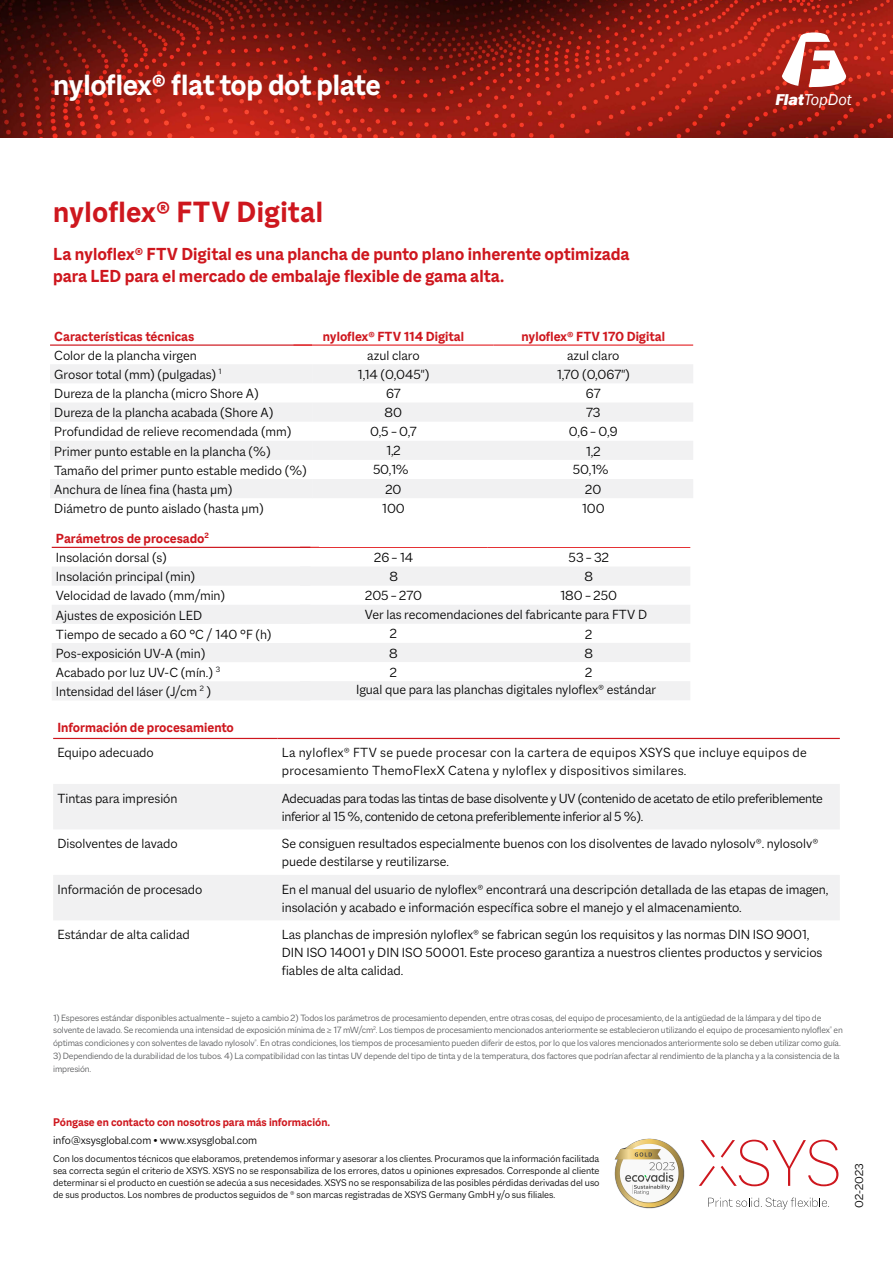
<style>
.page{position:relative;width:893px;height:1263px;background:#fff}
.page>*{position:absolute;margin:0;border:0;box-sizing:border-box;transform-origin:0 0}
.t1{font:700 31.5px "Macklin Sans";letter-spacing:-.025em;color:#fff}
.t2{font:700 31.5px "Macklin Sans";letter-spacing:.01em;color:#ce171e}
.t3{font:700 18.75px/22.5px "Macklin Sans";color:#ce171e}
.t4{font:italic 16.2px "Franklin Gothic";color:#fff}
.t5{font:300 14.25px/19.2px "Macklin Sans";color:#000}
.t6{font:300 14.25px/18px "Macklin Sans";letter-spacing:-.02em;color:#000}
.t7{font:300 14.25px/18px "Macklin Sans";letter-spacing:.02em;color:#000}
.t8{font:700 14.25px "Macklin Sans";color:#ce171e}
.t9{font:300 12.3px "Macklin Sans";letter-spacing:-.01em;color:#000}
.t10{font:700 12px "Macklin Sans";color:#ce171e}
.t11{font:300 12px "Macklin Sans";color:#000}
.t12{font:300 10.5px/12px "Macklin Sans";color:#000;text-align:justify}
.t13{font:300 9.75px/12.8px "Macklin Sans";letter-spacing:-.015em;color:#58595b}
.s1{font-weight:700;color:#ce171e}
.s2{font-weight:800}
</style>
<div class="page">
<img style="left:0;top:0;width:893px;height:137px">
<svg style="left:782px;top:32px;width:66px;height:55px"></svg>
<svg style="left:310px;top:567px;width:380px;height:133px;fill:#f1f1f2"></svg>
<hr style="left:300px;top:547px;width:187px;height:1px;background:#e52d30">
<hr style="left:487px;top:547px;width:203px;height:1px;background:#e52d30">
<svg style="left:708px;top:1198px;width:121px;height:11px"></svg>
<svg style="left:701px;top:1140px;width:14px;height:17px"></svg>
<svg style="left:699px;top:1166px;width:16px;height:20px"></svg>
<svg style="left:721px;top:1140px;width:117px;height:46px"></svg>
<img style="left:614px;top:1138px;width:70px;height:71px">
<svg style="left:50px;top:364px;width:262px;height:134px"></svg>
<hr style="left:50px;top:344px;width:262px;height:2px;background:#ce171e">
<svg style="left:53px;top:784px;width:787px;height:136px;fill:#f1f1f2"></svg>
<hr style="left:53px;top:738px;width:225px;height:1px;background:#ce171e">
<hr style="left:278px;top:738px;width:562px;height:1px;background:#ce171e">
<svg style="left:52px;top:566px;width:258px;height:134px"></svg>
<hr style="left:52px;top:547px;width:258px;height:1px;background:#ce171e">
<svg style="left:312px;top:364px;width:381px;height:134px;fill:#f1f1f2"></svg>
<hr style="left:294px;top:344px;width:199px;height:2px;background:#e52d30">
<hr style="left:493px;top:344px;width:200px;height:2px;background:#e52d30">
<h1 class="t1" style="left:53px;top:66px;width:329px">nyloflex® flat top dot plate</h1>
<h1 class="t2" style="left:53px;top:194px;width:271px">nyloflex® FTV Digital</h1>
<h2 class="t3" style="left:53px;top:242px;width:578px">La nyloflex® FTV Digital es una plancha de punto plano inherente optimizada para LED para el mercado de embalaje flexible de gama alta.</h2>
<p class="t8" style="left:54px;top:328px;width:141px">Características técnicas</p>
<p class="t5" style="left:54px;top:345px;width:254px">Color de la plancha virgen<br>Grosor total (mm) (pulgadas) <sup>1<br></sup>Dureza de la plancha (micro Shore A)<br>Dureza de la plancha acabada (Shore A)<br>Profundidad de relieve recomendada (mm)<br>Primer punto estable en la plancha (%)<br>Tamaño del primer punto estable medido (%)<br>Anchura de línea fina (hasta μm)<br>Diámetro de punto aislado (hasta μm)</p>
<p class="t5" style="left:56px;top:529px;width:217px"><span class="s1">Parámetros de procesado</span><sup>2<br></sup>Insolación dorsal (s)<br>Insolación principal (min)<br>Velocidad de lavado (mm/min)<br>Ajustes de exposición LED<br>Tiempo de secado a 60 °C / 140 °F (h)<br>Pos-exposición UV-A (min)<br>Acabado por luz UV-C (mín.) <sup>3<br></sup>Intensidad del láser (J/cm <sup>2</sup> )</p>
<p class="t8" style="left:323px;top:328px;width:143px">nyloflex® FTV 114 Digital</p>
<p class="t8" style="left:522px;top:328px;width:145px">nyloflex® FTV 170 Digital</p>
<p class="t5" style="left:367px;top:345px;width:54px">azul claro</p>
<p class="t5" style="left:567px;top:346px;width:54px">azul claro</p>
<p class="t5" style="left:358px;top:365px;width:73px">1,14 (0,045")</p>
<p class="t5" style="left:557px;top:365px;width:75px">1,70 (0,067")</p>
<p class="t5" style="left:386px;top:384px;width:16px">67</p>
<p class="t5" style="left:586px;top:384px;width:16px">67</p>
<p class="t5" style="left:385px;top:403px;width:19px">80</p>
<p class="t5" style="left:586px;top:403px;width:16px">73</p>
<p class="t5" style="left:370px;top:422px;width:48px">0,5 – 0,7</p>
<p class="t5" style="left:569px;top:422px;width:50px">0,6 – 0,9</p>
<p class="t5" style="left:386px;top:441px;width:16px">1,2</p>
<p class="t5" style="left:586px;top:441px;width:16px">1,2</p>
<p class="t5" style="left:373px;top:460px;width:37px">50,1%</p>
<p class="t5" style="left:573px;top:460px;width:37px">50,1%</p>
<p class="t5" style="left:385px;top:479px;width:18px">20</p>
<p class="t5" style="left:585px;top:479px;width:18px">20</p>
<p class="t5" style="left:382px;top:498px;width:24px">100</p>
<p class="t5" style="left:582px;top:499px;width:24px">100</p>
<p class="t5" style="left:374px;top:548px;width:41px">26 – 14</p>
<p class="t5" style="left:568px;top:548px;width:42px">53 – 32</p>
<p class="t5" style="left:389px;top:567px;width:10px">8</p>
<p class="t5" style="left:584px;top:567px;width:10px">8</p>
<p class="t5" style="left:365px;top:586px;width:59px">205 – 270</p>
<p class="t5" style="left:560px;top:586px;width:59px">180 – 250</p>
<p class="t5" style="left:390px;top:624px;width:9px">2</p>
<p class="t5" style="left:585px;top:624px;width:9px">2</p>
<p class="t5" style="left:389px;top:643px;width:10px">8</p>
<p class="t5" style="left:584px;top:643px;width:10px">8</p>
<p class="t5" style="left:390px;top:662px;width:9px">2</p>
<p class="t5" style="left:585px;top:662px;width:9px">2</p>
<p class="t5" style="left:365px;top:604px;width:284px">Ver las recomendaciones del fabricante para FTV D</p>
<p class="t5" style="left:356px;top:680px;width:302px">Igual que para las planchas digitales nyloflex® estándar</p>
<p class="t4" style="left:775px;top:89px;width:78px"><span class="s2">Flat</span>TopDot</p>
<p class="t8" style="left:57px;top:719px;width:178px">Información de procesamiento</p>
<p class="t5" style="left:57px;top:743px;width:98px">Equipo adecuado</p>
<p class="t7" style="left:282px;top:744px;width:526px">La nyloflex® FTV se puede procesar con la cartera de equipos XSYS que incluye equipos de procesamiento ThemoFlexX Catena y nyloflex y dispositivos similares.</p>
<p class="t5" style="left:57px;top:789px;width:122px">Tintas para impresión</p>
<p class="t6" style="left:282px;top:789px;width:542px">Adecuadas para todas las tintas de base disolvente y UV (contenido de acetato de etilo preferiblemente inferior al 15 %, contenido de cetona preferiblemente inferior al 5 %).</p>
<p class="t5" style="left:57px;top:834px;width:122px">Disolventes de lavado</p>
<p class="t5" style="left:282px;top:835px;width:538px;line-height:18px">Se consiguen resultados especialmente buenos con los disolventes de lavado nylosolv®. nylosolv® puede destilarse y reutilizarse.</p>
<p class="t5" style="left:57px;top:879px;width:147px">Información de procesado</p>
<p class="t5" style="left:282px;top:880px;width:548px;line-height:18px">En el manual del usuario de nyloflex® encontrará una descripción detallada de las etapas de imagen, insolación y acabado e información específica sobre el manejo y el almacenamiento.</p>
<p class="t5" style="left:57px;top:925px;width:134px">Estándar de alta calidad</p>
<p class="t5" style="left:282px;top:926px;width:542px;line-height:18px">Las planchas de impresión nyloflex® se fabrican según los requisitos y las normas DIN ISO 9001,<br>DIN ISO 14001 y DIN ISO 50001. Este proceso garantiza a nuestros clientes productos y servicios fiables de alta calidad.</p>
<p class="t13" style="left:53px;top:1011px;width:791px">1) Espesores estándar disponibles actualmente – sujeto a cambio 2) Todos los parámetros de procesamiento dependen, entre otras cosas, del equipo de procesamiento, de la antigüedad de la lámpara y del tipo de solvente de lavado. Se recomienda una intensidad de exposición mínima de ≥ 17 mW/cm<sup>2</sup>. Los tiempos de procesamiento mencionados anteriormente se establecieron utilizando el equipo de procesamiento nyloflex<sup>®</sup> en óptimas condiciones y con solventes de lavado nylosolv<sup>®</sup>. En otras condiciones, los tiempos de procesamiento pueden diferir de estos, por lo que los valores mencionados anteriormente solo se deben utilizar como guía.</p>
<p class="t13" style="left:53px;top:1049px;width:788px">3) Dependiendo de la durabilidad de los tubos. 4) La compatibilidad con las tintas UV depende del tipo de tinta y de la temperatura, dos factores que podrían afectar al rendimiento de la plancha y a la consistencia de la impresión.</p>
<p class="t10" style="left:53px;top:1115px;width:278px">Póngase en contacto con nosotros para más información.</p>
<p class="t11" style="left:53px;top:1133px;width:206px">info@xsysglobal.com • www.xsysglobal.com</p>
<p class="t12" style="left:53px;top:1153px;width:548px">Con los documentos técnicos que elaboramos, pretendemos informar y asesorar a los clientes. Procuramos que la información facilitada sea correcta según el criterio de XSYS. XSYS no se responsabiliza de los errores, datos u opiniones expresados. Corresponde al cliente determinar si el producto en cuestión se adecúa a sus necesidades. XSYS no se responsabiliza de las posibles pérdidas derivadas del uso de sus productos. Los nombres de productos seguidos de ® son marcas registradas de XSYS Germany GmbH y/o sus filiales.</p>
<p class="t9" style="left:852px;top:1208px;width:46px;rotate:-90deg">02-2023</p>
</div>
